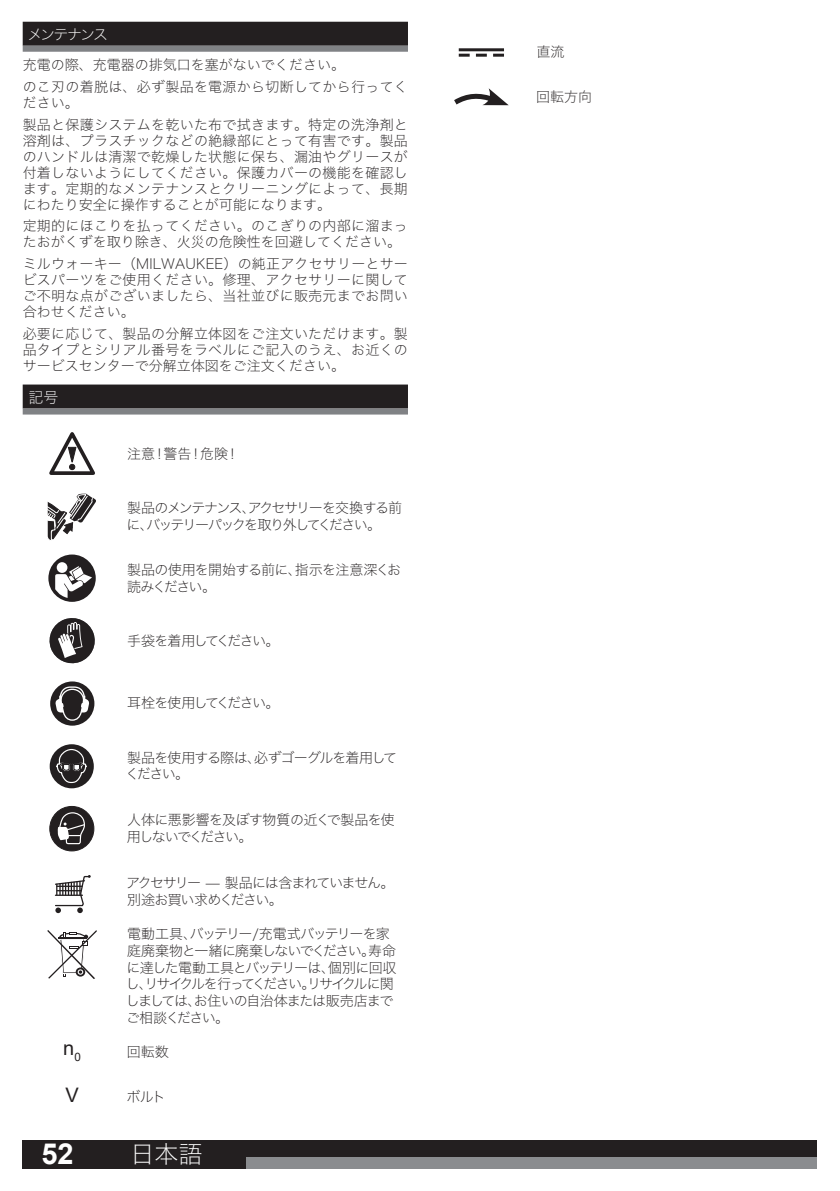
<style>
.page{position:relative;width:840px;height:1191px;background:#fff}
.page>*{position:absolute;margin:0;border:0;box-sizing:border-box;transform-origin:0 0}
.t1{font:700 29px "Arial";color:#fff}
.t2{font:24px "Hira Kaku Pro N W1";color:#fff}
.t3{font:20px "Arial";color:#231f20}
.t4{font:15px "Hira Kaku Pro N W1 90 msp RKSJ H";letter-spacing:-.11em;color:#fff}
.t5{font:14px/16px "Hira Kaku Pro N W1 90 msp RKSJ H";color:#231f20;text-align:justify}
.t6{font:14px/21.6px "Hira Kaku Pro N W1 90 msp RKSJ H";letter-spacing:.02em;color:#231f20}
.t7{font:14px/16.8px "Hira Kaku Pro N W1 90 msp RKSJ H";letter-spacing:-.085em;color:#231f20}
.t8{font:14px/16.8px "Hira Kaku Pro N W1 90 msp RKSJ H";letter-spacing:-.105em;color:#231f20}
.t9{font:14px/16.8px "Hira Kaku Pro N W1 90 msp RKSJ H";letter-spacing:-.06em;color:#231f20}
.t10{font:14px/16.8px "Hira Kaku Pro N W1 90 msp RKSJ H";letter-spacing:-.09em;color:#231f20}
.t11{font:14px/16.8px "Hira Kaku Pro N W1 90 msp RKSJ H";letter-spacing:-.05em;color:#231f20}
</style>
<div class="page">
<div style="left:22px;top:1140px;width:794px;height:28px;background:#231f20"></div>
<div style="left:246px;top:1157px;width:570px;height:11px;background:#8a8c8f"></div>
<div style="left:23px;top:22px;width:385px;height:24px;background:#231f20"></div>
<div style="left:23px;top:46px;width:385px;height:6px;background:#808285"></div>
<div style="left:23px;top:384px;width:385px;height:24px;background:#231f20"></div>
<div style="left:23px;top:408px;width:385px;height:6px;background:#808285"></div>
<svg style="left:49px;top:432px;width:46px;height:43px"></svg>
<div style="left:46px;top:490px;width:52px;height:51px;border:1px solid #fff;border-radius:5px"></div>
<svg style="left:46px;top:493px;width:50px;height:47px"></svg>
<div style="left:48px;top:554px;width:48px;height:48px;background:#231f20;border-radius:50%"></div>
<div style="left:57px;top:562px;width:10px;height:11px;background:#fff;border-radius:50%"></div>
<svg style="left:55px;top:566px;width:37px;height:32px"></svg>
<svg style="left:49px;top:618px;width:46px;height:46px"></svg>
<div style="left:46px;top:677px;width:52px;height:51px;border:1px solid #fff;border-radius:5px"></div>
<div style="left:50px;top:681px;width:44px;height:44px;background:#231f20;border-radius:50%"></div>
<svg style="left:55px;top:686px;width:34px;height:36px"></svg>
<div style="left:46px;top:740px;width:52px;height:51px;border:1px solid #fff;border-radius:5px"></div>
<div style="left:50px;top:744px;width:44px;height:44px;background:#231f20;border-radius:50%"></div>
<svg style="left:56px;top:748px;width:31px;height:35px"></svg>
<div style="left:50px;top:806px;width:44px;height:45px;background:#231f20;border-radius:50%"></div>
<div style="left:49px;top:806px;width:45px;height:45px;border:1px solid #231f20;border-radius:50%"></div>
<svg style="left:58px;top:811px;width:29px;height:33px"></svg>
<div style="left:46px;top:865px;width:52px;height:52px;border:1px solid #fff;border-radius:5px"></div>
<svg style="left:54px;top:875px;width:37px;height:38px"></svg>
<hr style="left:57px;top:885px;width:25px;height:2px;background:#231f20">
<svg style="left:47px;top:930px;width:50px;height:49px"></svg>
<svg style="left:458px;top:54px;width:11px;height:3px"></svg>
<svg style="left:493px;top:54px;width:10px;height:3px"></svg>
<svg style="left:475px;top:54px;width:11px;height:3px"></svg>
<hr style="left:458px;top:48px;width:45px;height:3px;background:#231f20">
<svg style="left:454px;top:88px;width:54px;height:18px"></svg>
<p class="t4" style="left:28px;top:21px;width:82px">メンテナンス</p>
<p class="t6" style="left:23px;top:53px;width:386px">充電の際、充電器の排気口を塞がないでください。<br>のこ刃の着脱は、必ず製品を電源から切断してから行ってく</p>
<p class="t6" style="left:23px;top:91px;width:386px">ださい。<br>製品と保護システムを乾いた布で拭きます。特定の洗浄剤と</p>
<p class="t5" style="left:23px;top:131px;width:386px">溶剤は、プラスチックなどの絶縁部にとって有害です。製品のハンドルは清潔で乾燥した状態に保ち、漏油やグリースが付着しないようにしてください。保護カバーの機能を確認します。定期的なメンテナンスとクリーニングによって、長期にわたり安全に操作することが可能になります。</p>
<p class="t6" style="left:23px;top:217px;width:386px;line-height:16px">定期的にほこりを払ってください。のこぎりの内部に溜まったおがくずを取り除き、火災の危険性を回避してください。</p>
<p class="t5" style="left:23px;top:255px;width:386px">ミルウォーキー（MILWAUKEE）の純正アクセサリーとサービスパーツをご使用ください。修理、アクセサリーに関してご不明な点がございましたら、当社並びに販売元までお問い合わせください。</p>
<p class="t5" style="left:23px;top:324px;width:386px">必要に応じて、製品の分解立体図をご注文いただけます。製品タイプとシリアル番号をラベルにご記入のうえ、お近くのサービスセンターで分解立体図をご注文ください。</p>
<p class="t4" style="left:28px;top:384px;width:31px">記号</p>
<p class="t5" style="left:127px;top:444px;width:114px">注意！警告！危険！</p>
<p class="t8" style="left:126px;top:498px;width:277px">製品のメンテナンス、アクセサリーを交換する前に、バッテリーパックを取り外してください。</p>
<p class="t11" style="left:127px;top:560px;width:275px">製品の使用を開始する前に、指示を注意深くお読みください。</p>
<p class="t8" style="left:127px;top:631px;width:154px">手袋を着用してください。</p>
<p class="t8" style="left:127px;top:693px;width:154px">耳栓を使用してください。</p>
<p class="t9" style="left:126px;top:748px;width:273px">製品を使用する際は、必ずゴーグルを着用してください。</p>
<p class="t9" style="left:127px;top:810px;width:269px">人体に悪影響を及ぼす物質の近くで製品を使用しないでください。</p>
<p class="t10" style="left:126px;top:873px;width:270px">アクセサリー ̶ 製品には含まれていません。別途お買い求めください。</p>
<p class="t7" style="left:126px;top:924px;width:272px">電動工具、バッテリー/充電式バッテリーを家庭廃棄物と一緒に廃棄しないでください。寿命に達した電動工具とバッテリーは、個別に回収し、リサイクルを行ってください。リサイクルに関しましては、お住いの自治体または販売店までご相談ください。</p>
<h3 class="t3" style="left:63px;top:1036px;width:19px">n<sub>0</sub></h3>
<p class="t5" style="left:127px;top:1042px;width:43px">回転数</p>
<h3 class="t3" style="left:65px;top:1083px;width:15px">V</h3>
<p class="t5" style="left:127px;top:1087px;width:41px">ボルト</p>
<h1 class="t1" style="left:41px;top:1143px;width:34px">52</h1>
<h2 class="t2" style="left:130px;top:1132px;width:73px">日本語</h2>
<p class="t5" style="left:536px;top:42px;width:29px">直流</p>
<p class="t5" style="left:536px;top:88px;width:57px">回転方向</p>
</div>
